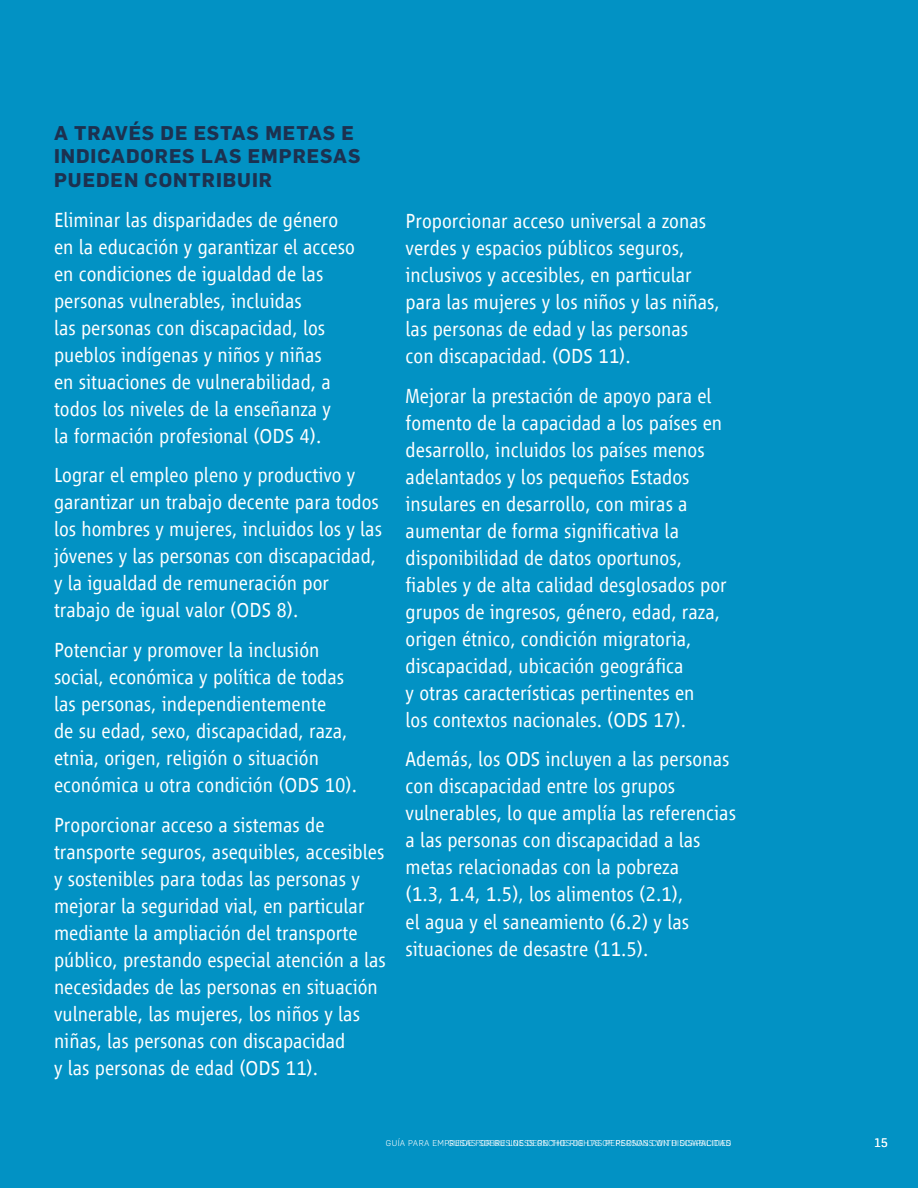
<style>
.page{position:relative;width:918px;height:1188px;background:#0292c4}
.page>*{position:absolute;margin:0;border:0;box-sizing:border-box;transform-origin:0 0}
.t1{font:300 21px/27px "Vialog LT Com";color:#fff}
.t2{font:700 19.5px/23.4px "Flama";letter-spacing:.05em;color:#1c3150}
.t3{font:12px "Flama";color:#fff}
.t4{font:300 8.25px "Flama";letter-spacing:.05em;color:#fff}
</style>
<div class="page">
<p class="t2" style="left:54px;top:120px;width:308px">A TRAVÉS DE ESTAS METAS E<br>INDICADORES LAS EMPRESAS<br>PUEDEN CONTRIBUIR</p>
<p class="t1" style="left:54px;top:206px;width:302px">Eliminar las disparidades de género en la educación y garantizar el acceso en condiciones de igualdad de las personas vulnerables, incluidas<br>las personas con discapacidad, los pueblos indígenas y niños y niñas<br>en situaciones de vulnerabilidad, a todos los niveles de la enseñanza y<br>la formación profesional (ODS 4).</p>
<p class="t1" style="left:54px;top:462px;width:329px">Lograr el empleo pleno y productivo y garantizar un trabajo decente para todos los hombres y mujeres, incluidos los y las jóvenes y las personas con discapacidad, y la igualdad de remuneración por trabajo de igual valor (ODS 8).</p>
<p class="t1" style="left:54px;top:637px;width:305px">Potenciar y promover la inclusión social, económica y política de todas las personas, independientemente<br>de su edad, sexo, discapacidad, raza, etnia, origen, religión o situación económica u otra condición (ODS 10).</p>
<p class="t1" style="left:54px;top:812px;width:333px">Proporcionar acceso a sistemas de transporte seguros, asequibles, accesibles y sostenibles para todas las personas y mejorar la seguridad vial, en particular mediante la ampliación del transporte público, prestando especial atención a las necesidades de las personas en situación vulnerable, las mujeres, los niños y las niñas, las personas con discapacidad<br>y las personas de edad (ODS 11).</p>
<p class="t1" style="left:406px;top:207px;width:316px">Proporcionar acceso universal a zonas verdes y espacios públicos seguros, inclusivos y accesibles, en particular para las mujeres y los niños y las niñas, las personas de edad y las personas con discapacidad. (ODS 11).</p>
<p class="t1" style="left:406px;top:382px;width:323px">Mejorar la prestación de apoyo para el fomento de la capacidad a los países en desarrollo, incluidos los países menos adelantados y los pequeños Estados insulares en desarrollo, con miras a aumentar de forma significativa la disponibilidad de datos oportunos, fiables y de alta calidad desglosados por grupos de ingresos, género, edad, raza, origen étnico, condición migratoria, discapacidad, ubicación geográfica<br>y otras características pertinentes en<br>los contextos nacionales. (ODS 17).</p>
<p class="t1" style="left:406px;top:746px;width:332px">Además, los ODS incluyen a las personas con discapacidad entre los grupos vulnerables, lo que amplía las referencias a las personas con discapacidad a las metas relacionadas con la pobreza<br>(1.3, 1.4, 1.5), los alimentos (2.1),<br>el agua y el saneamiento (6.2) y las situaciones de desastre (11.5).</p>
<p class="t4" style="left:448px;top:1138px;width:284px">GUIDE FOR BUSINESS ON THE RIGHTS OF PERSONS WITH DISABILITIES</p>
<p class="t3" style="left:874px;top:1136px;width:15px">15</p>
<p class="t4" style="left:386px;top:1138px;width:347px">GUÍA PARA EMPRESAS SOBRE LOS DERECHOS DE LAS PERSONAS CON DISCAPAC DAD</p>
</div>
